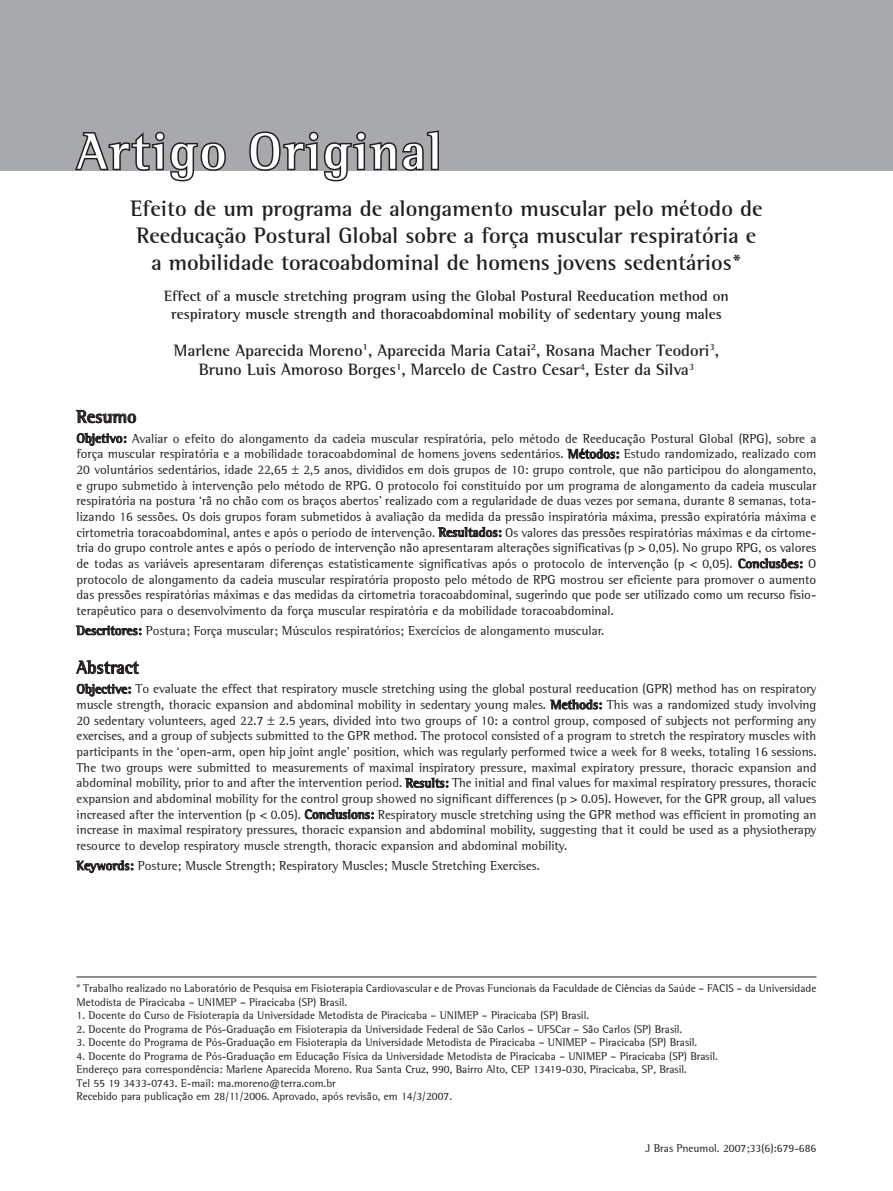
<style>
.page{position:relative;width:893px;height:1191px;background:#fff}
.page>*{position:absolute;margin:0;border:0;box-sizing:border-box;transform-origin:0 0}
.capítulo{font:700 51.75px "Libre Semi Serif S Si";letter-spacing:.05em;color:#fff}
.título___1o_idioma{font:700 22.5px/27px "Libre Semi Serif S Si";color:#231f20;text-align:center}
.resumo___título{font:700 18px "Libre Semi Serif S Si";color:#231f20}
.autores{font:700 16.5px/19.8px "Libre Semi Serif S Si";color:#231f20;text-align:center}
.título___2o_idioma{font:700 15px/18px "Libre Semi Serif S Si";color:#231f20;text-align:center}
.resumo___1o_idioma{font:13.05px/15.6px "Libre Semi Serif S Si";color:#231f20;text-align:justify}
.resumo___2o_idioma{font:13.05px/15.6px "Libre Semi Serif S Si";color:#231f20;text-align:justify}
.palavras-chave___1o{font:13.05px "Libre Semi Serif S Si";color:#231f20}
.palavras-chave___2o{font:13.05px "Libre Semi Serif S Si";color:#231f20}
.endereço{font:11.25px/13.5px "Libre Semi Serif S Si";color:#231f20}
.rodapé{font:11.25px "Libre Semi Serif S Si";color:#231f20}
.s1{font-weight:700}
</style>
<div class="page">
<div style="left:0;top:0;width:893px;height:170px;background:#a8a9ad"></div>
<svg style="left:73px;top:131px;width:155px;height:51px"></svg>
<svg style="left:247px;top:130px;width:193px;height:52px"></svg>
<hr style="left:77px;top:976px;width:739px;height:1px;background:#231f20">
<svg style="left:76px;top:410px;width:60px;height:13px"></svg>
<svg style="left:77px;top:433px;width:49px;height:12px"></svg>
<svg style="left:568px;top:448px;width:51px;height:10px"></svg>
<svg style="left:438px;top:527px;width:63px;height:10px"></svg>
<svg style="left:738px;top:558px;width:64px;height:10px"></svg>
<svg style="left:76px;top:625px;width:65px;height:10px"></svg>
<svg style="left:76px;top:660px;width:63px;height:14px"></svg>
<svg style="left:77px;top:684px;width:54px;height:12px"></svg>
<svg style="left:550px;top:699px;width:52px;height:10px"></svg>
<svg style="left:405px;top:778px;width:43px;height:9px"></svg>
<svg style="left:305px;top:809px;width:69px;height:10px"></svg>
<svg style="left:76px;top:860px;width:57px;height:12px"></svg>
<p class="capítulo" style="left:77px;top:120px;width:367px">Artigo Original</p>
<p class="título___1o_idioma" style="left:130px;top:195px;width:634px">Efeito de um programa de alongamento muscular pelo método de<br>Reeducação Postural Global sobre a força muscular respiratória e a mobilidade toracoabdominal de homens jovens sedentários*</p>
<p class="título___2o_idioma" style="left:164px;top:287px;width:566px">Effect of a muscle stretching program using the Global Postural Reeducation method on respiratory muscle strength and thoracoabdominal mobility of sedentary young males</p>
<p class="autores" style="left:174px;top:340px;width:547px">Marlene Aparecida Moreno<sup>1</sup>, Aparecida Maria Catai<sup>2</sup>, Rosana Macher Teodori<sup>3</sup>,<br>Bruno Luis Amoroso Borges<sup>1</sup>, Marcelo de Castro Cesar<sup>4</sup>, Ester da Silva<sup>3</sup></p>
<p class="resumo___título" style="left:77px;top:405px;width:62px">Resumo</p>
<p class="resumo___1o_idioma" style="left:77px;top:430px;width:741px"><span class="s1">Objetivo:</span> Avaliar o efeito do alongamento da cadeia muscular respiratória, pelo método de Reeducação Postural Global (RPG), sobre a força muscular respiratória e a mobilidade toracoabdominal de homens jovens sedentários. <span class="s1">Métodos:</span> Estudo randomizado, realizado com 20 voluntários sedentários, idade 22,65 2,5 anos, divididos em dois grupos de 10: grupo controle, que não participou do alongamento, e grupo submetido à intervenção pelo método de RPG. O protocolo foi constituído por um programa de alongamento da cadeia muscular respiratória na postura ‘rã no chão com os braços abertos’ realizado com a regularidade de duas vezes por semana, durante 8 semanas, tota&shy;lizando 16 sessões. Os dois grupos foram submetidos à avaliação da medida da pressão inspiratória máxima, pressão expiratória máxima e cirtometria toracoabdominal, antes e após o período de intervenção. <span class="s1">Resultados:</span> Os valores das pressões respiratórias máximas e da cirtome&shy;tria do grupo controle antes e após o período de intervenção não apresentaram alterações significativas (p &gt; 0,05). No grupo RPG, os valores de todas as variáveis apresentaram diferenças estatisticamente significativas após o protocolo de intervenção (p &lt; 0,05). <span class="s1">Conclusões:</span> O protocolo de alongamento da cadeia muscular respiratória proposto pelo método de RPG mostrou ser eficiente para promover o aumento das pressões respiratórias máximas e das medidas da cirtometria toracoabdominal, sugerindo que pode ser utilizado como um recurso fisio&shy;terapêutico para o desenvolvimento da força muscular respiratória e da mobilidade toracoabdominal.</p>
<p class="palavras-chave___1o" style="left:77px;top:622px;width:529px"><span class="s1">Descritores:</span> Postura; Força muscular; Músculos respiratórios; Exercícios de alongamento muscular.</p>
<p class="resumo___título" style="left:77px;top:656px;width:64px">Abstract</p>
<p class="resumo___2o_idioma" style="left:77px;top:681px;width:741px"><span class="s1">Objective:</span> To evaluate the effect that respiratory muscle stretching using the global postural reeducation (GPR) method has on respiratory muscle strength, thoracic expansion and abdominal mobility in sedentary young males. <span class="s1">Methods:</span> This was a randomized study involving 20 sedentary volunteers, aged 22.7 2.5 years, divided into two groups of 10: a control group, composed of subjects not performing any exercises, and a group of subjects submitted to the GPR method. The protocol consisted of a program to stretch the respiratory muscles with participants in the ‘open-arm, open hip joint angle’ position, which was regularly performed twice a week for 8 weeks, totaling 16 sessions.<br>The two groups were submitted to measurements of maximal inspiratory pressure, maximal expiratory pressure, thoracic expansion and abdominal mobility, prior to and after the intervention period. <span class="s1">Results:</span> The initial and final values for maximal respiratory pressures, thoracic expansion and abdominal mobility for the control group showed no significant differences (p &gt; 0.05). However, for the GPR group, all values increased after the intervention (p &lt; 0.05). <span class="s1">Conclusions:</span> Respiratory muscle stretching using the GPR method was efficient in promoting an increase in maximal respiratory pressures, thoracic expansion and abdominal mobility, suggesting that it could be used as a physiotherapy resource to develop respiratory muscle strength, thoracic expansion and abdominal mobility.</p>
<p class="palavras-chave___2o" style="left:77px;top:857px;width:465px"><span class="s1">Keywords:</span> Posture; Muscle Strength; Respiratory Muscles; Muscle Stretching Exercises.</p>
<p class="endereço" style="left:77px;top:981px;width:741px">* Trabalho realizado no Laboratório de Pesquisa em Fisioterapia Cardiovascular e de Provas Funcionais da Faculdade de Ciências da Saúde – FACIS – da Universidade<br>Metodista de Piracicaba – UNIMEP – Piracicaba (SP) Brasil.</p>
<p class="endereço" style="left:77px;top:1008px;width:514px">1. Docente do Curso de Fisioterapia da Universidade Metodista de Piracicaba – UNIMEP – Piracicaba (SP) Brasil.</p>
<p class="endereço" style="left:77px;top:1022px;width:607px">2. Docente do Programa de Pós-Graduação em Fisioterapia da Universidade Federal de São Carlos – UFSCar – São Carlos (SP) Brasil.</p>
<p class="endereço" style="left:77px;top:1035px;width:622px">3. Docente do Programa de Pós-Graduação em Fisioterapia da Universidade Metodista de Piracicaba – UNIMEP – Piracicaba (SP) Brasil.</p>
<p class="endereço" style="left:77px;top:1049px;width:643px">4. Docente do Programa de Pós-Graduação em Educação Física da Universidade Metodista de Piracicaba – UNIMEP – Piracicaba (SP) Brasil.</p>
<p class="endereço" style="left:77px;top:1062px;width:612px">Endereço para correspondência: Marlene Aparecida Moreno. Rua Santa Cruz, 990, Bairro Alto, CEP 13419-030, Piracicaba, SP, Brasil.</p>
<p class="endereço" style="left:77px;top:1076px;width:261px">Tel 55 19 3433-0743. E-mail: ma.moreno@terra.com.br</p>
<p class="endereço" style="left:77px;top:1089px;width:377px">Recebido para publicação em 28/11/2006. Aprovado, após revisão, em 14/3/2007.</p>
<p class="rodapé" style="left:646px;top:1141px;width:172px">J Bras Pneumol. 2007;33(6):679-686</p>
</div>
